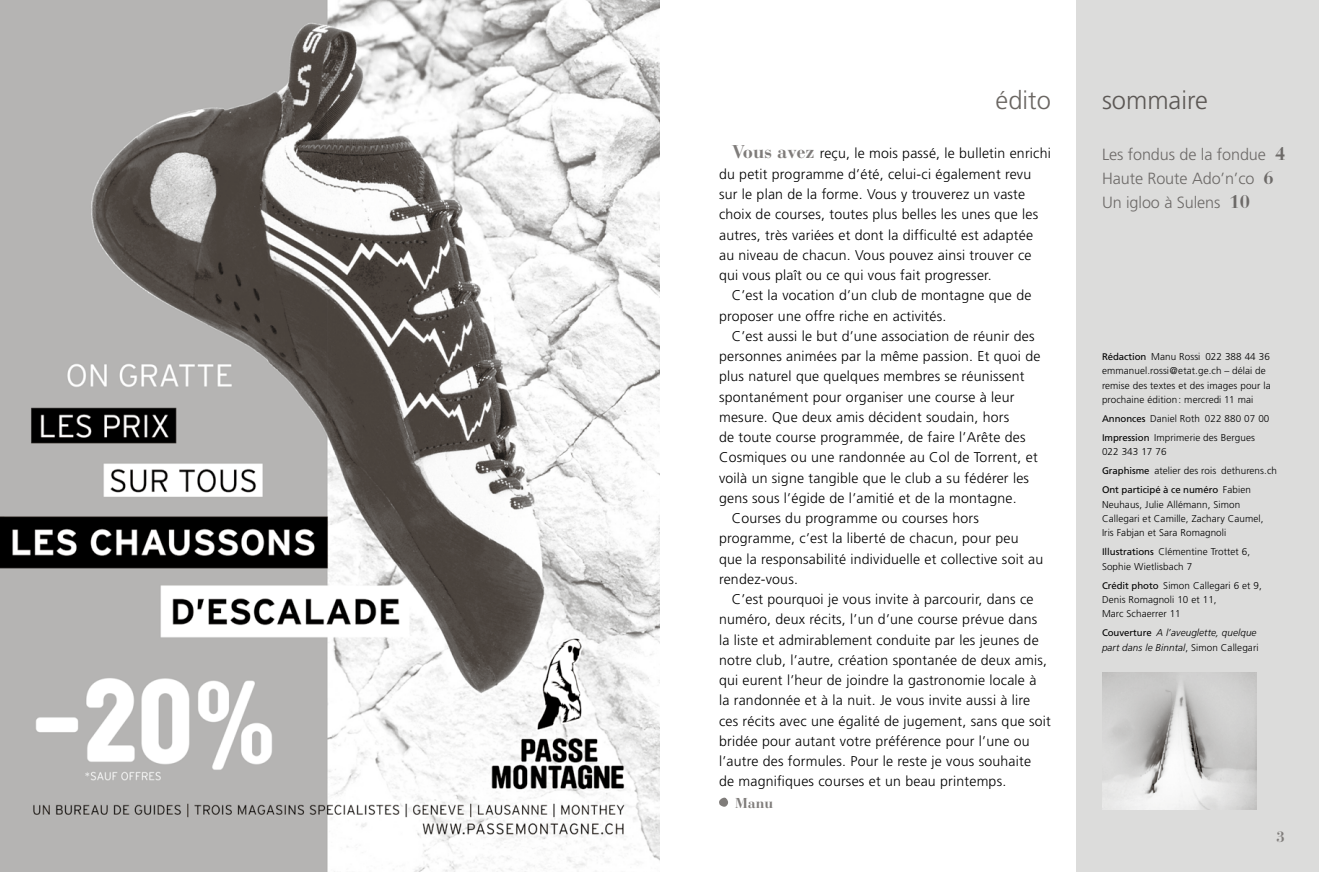
<style>
.page{position:relative;width:1319px;height:872px;background:#fff}
.page>*{position:absolute;margin:0;border:0;box-sizing:border-box;transform-origin:0 0}
.t1{font:300 25.5px "Frutiger";color:#6b6763}
.t2{font:300 16.2px/24px "Frutiger";letter-spacing:-.005em;color:#7f7c7a}
.t3{font:700 15px "Bauer Bodoni";color:#7f7c7a}
.t4{font:700 14.25px "Bauer Bodoni";color:#7f7c7a}
.t5{font:300 14.1px/20.2px "Frutiger";letter-spacing:.015em;color:#000}
.t6{font:300 9.9px/14.4px "Frutiger";letter-spacing:.01em;color:#000}
.t7{font:italic 300 9.9px/14.4px "Frutiger";letter-spacing:.01em;color:#000}
.t8{font:9.6px "Frutiger";letter-spacing:-.005em;color:#000}
.s1{font-family:"Bauer Bodoni";font-weight:700;font-size:18.3px;color:#7f7c7a}
.s2{font-family:"Bauer Bodoni";font-weight:700;font-size:18.3px}
.s3{font-weight:400;font-size:9.6px}
.s4{font-weight:300;font-size:9.9px}
.s5{font-weight:400;font-style:normal;font-size:9.6px}
.s6{font-style:normal}
</style>
<div class="page">
<div style="left:1076px;top:0;width:242px;height:872px;background:#dcdcdb"></div>
<svg style="left:719px;top:797px;width:9px;height:10px"></svg>
<img style="left:0;top:0;width:659px;height:872px">
<img style="left:1102px;top:672px;width:154px;height:137px">
<h1 class="t1" style="left:995px;top:86px;width:57px">édito</h1>
<p class="t5" style="left:719px;top:144px;width:333px;text-indent:13px"><span class="s1">Vous avez</span> reçu, le mois passé, le bulletin enrichi du petit programme d’été, celui-ci également revu sur le plan de la forme. Vous y trouverez un vaste choix de courses, toutes plus belles les unes que les autres, très variées et dont la difficulté est adaptée au niveau de chacun. Vous pouvez ainsi trouver ce qui vous plaît ou ce qui vous fait progresser.</p>
<p class="t5" style="left:719px;top:285px;width:314px;text-indent:13px">C’est la vocation d’un club de montagne que de proposer une offre riche en activités.</p>
<p class="t5" style="left:731px;top:326px;width:304px">C’est aussi le but d’une association de réunir des</p>
<p class="t5" style="left:719px;top:346px;width:323px">personnes animées par la même passion. Et quoi de</p>
<p class="t5" style="left:719px;top:366px;width:307px">plus naturel que quelques membres se réunissent</p>
<p class="t5" style="left:719px;top:387px;width:297px">spontanément pour organiser une course à leur</p>
<p class="t5" style="left:719px;top:407px;width:292px">mesure. Que deux amis décident soudain, hors</p>
<p class="t5" style="left:719px;top:427px;width:308px">de toute course programmée, de faire l’Arête des</p>
<p class="t5" style="left:719px;top:447px;width:320px">Cosmiques ou une randonnée au Col de Torrent, et</p>
<p class="t5" style="left:719px;top:468px;width:311px">voilà un signe tangible que le club a su fédérer les</p>
<p class="t5" style="left:719px;top:488px;width:299px">gens sous l’égide de l’amitié et de la montagne.</p>
<p class="t5" style="left:731px;top:508px;width:248px">Courses du programme ou courses hors</p>
<p class="t5" style="left:719px;top:528px;width:301px">programme, c’est la liberté de chacun, pour peu</p>
<p class="t5" style="left:719px;top:549px;width:325px">que la responsabilité individuelle et collective soit au</p>
<p class="t5" style="left:719px;top:569px;width:80px">rendez-vous.</p>
<p class="t5" style="left:731px;top:589px;width:303px">C’est pourquoi je vous invite à parcourir, dans ce</p>
<p class="t5" style="left:719px;top:609px;width:320px">numéro, deux récits, l’un d’une course prévue dans</p>
<p class="t5" style="left:719px;top:630px;width:321px">la liste et admirablement conduite par les jeunes de</p>
<p class="t5" style="left:719px;top:650px;width:329px">notre club, l’autre, création spontanée de deux amis,</p>
<p class="t5" style="left:719px;top:670px;width:319px">qui eurent l’heur de joindre la gastronomie locale à</p>
<p class="t5" style="left:719px;top:690px;width:313px">la randonnée et à la nuit. Je vous invite aussi à lire</p>
<p class="t5" style="left:719px;top:711px;width:333px">ces récits avec une égalité de jugement, sans que soit</p>
<p class="t5" style="left:719px;top:731px;width:312px">bridée pour autant votre préférence pour l’une ou</p>
<p class="t5" style="left:719px;top:751px;width:313px">l’autre des formules. Pour le reste je vous souhaite</p>
<p class="t5" style="left:719px;top:771px;width:289px">de magnifiques courses et un beau printemps.</p>
<p class="t4" style="left:735px;top:794px;width:40px">Manu</p>
<h1 class="t1" style="left:1101px;top:86px;width:107px">sommaire</h1>
<p class="t2" style="left:1101px;top:143px;width:185px">Les fondus de la fondue <span class="s2">4<br></span>Haute Route Ado’n’co <span class="s2">6<br></span>Un igloo à Sulens <span class="s2">10</span></p>
<p class="t6" style="left:1101px;top:349px;width:170px"><span class="s3">Rédaction</span> Manu Rossi 022 388 44 36 emmanuel.rossi@etat.ge.ch – délai de remise des textes et des images pour la prochaine édition : mercredi 11 mai</p>
<p class="t6" style="left:1101px;top:409px;width:169px;line-height:18.9px"><span class="s3">Annonces</span> Daniel Roth 022 880 07 00<br><span class="s3">Impression</span> Imprimerie des Bergues</p>
<p class="t6" style="left:1101px;top:443px;width:176px;line-height:18.9px">022 343 17 76<br><span class="s3">Graphisme</span> atelier des rois dethurens.ch</p>
<p class="t8" style="left:1101px;top:484px;width:150px">Ont participé à ce numéro <span class="s4">Fabien</span></p>
<p class="t6" style="left:1101px;top:497px;width:163px">Neuhaus, Julie Allémann, Simon<br>Callegari et Camille, Zachary Caumel,<br>Iris Fabjan et Sara Romagnoli</p>
<p class="t6" style="left:1101px;top:545px;width:150px"><span class="s3">Illustrations</span> Clémentine Trottet 6,<br>Sophie Wietlisbach 7</p>
<p class="t6" style="left:1101px;top:578px;width:161px"><span class="s3">Crédit photo</span> Simon Callegari 6 et 9,<br>Denis Romagnoli 10 et 11,<br>Marc Schaerrer 11</p>
<p class="t7" style="left:1101px;top:626px;width:158px"><span class="s5">Couverture</span> A l’aveuglette, quelque part dans le Binntal<span class="s6">, Simon Callegari</span></p>
<p class="t3" style="left:1276px;top:828px;width:10px">3</p>
</div>
